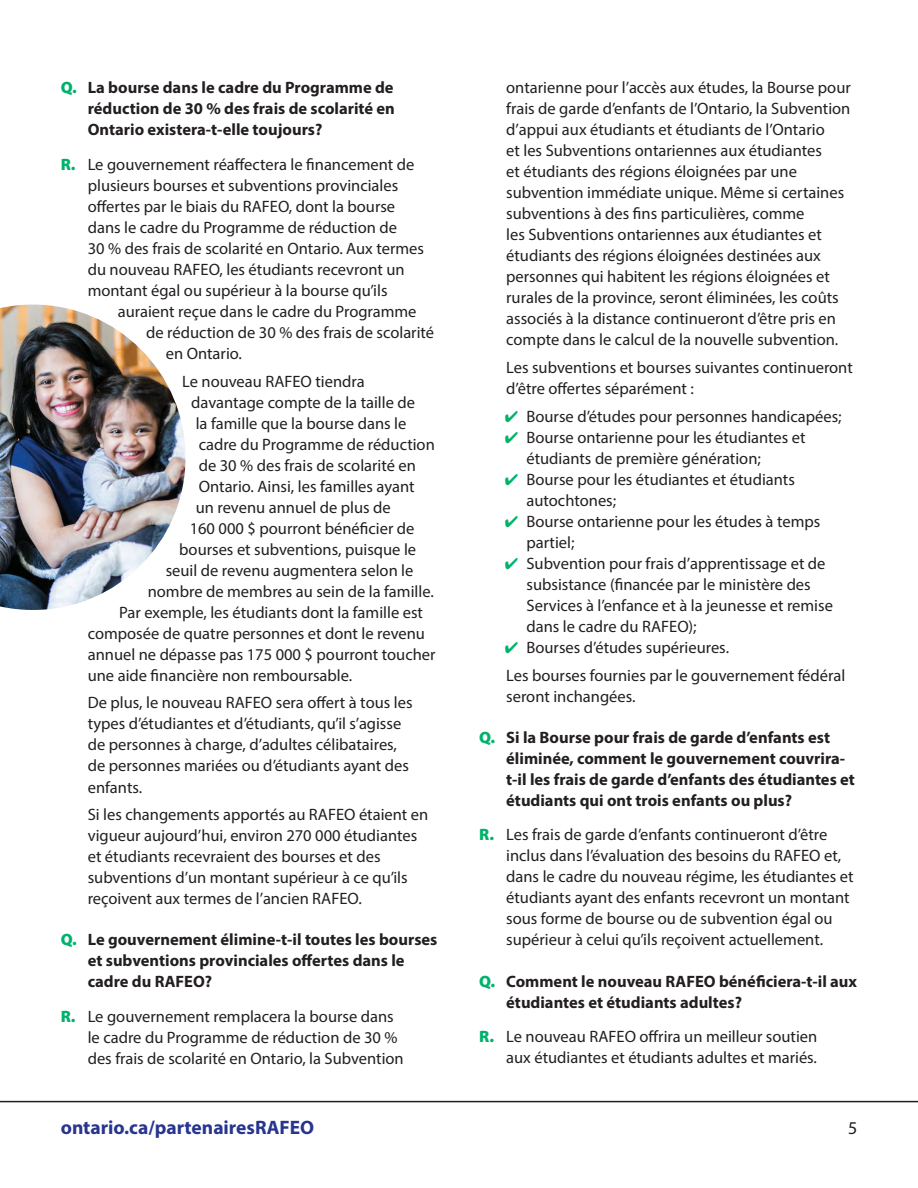
<style>
.page{position:relative;width:918px;height:1188px;background:#fff}
.page>*{position:absolute;margin:0;border:0;box-sizing:border-box;transform-origin:0 0}
.t1{font:700 19.5px "Myriad Pro";color:#27358f}
.t2{font:18px "Myriad Pro";color:#231f20}
.Answer{font:16.5px/21px "Myriad Pro";color:#231f20}
.t3{font:700 16.5px/21px "Myriad Pro";color:#231f20}
.s1{font-weight:900;color:#00b26b}
.s2{color:#00b26b}
</style>
<div class="page">
<img style="left:0;top:305px;width:186px;height:305px">
<hr style="left:0;top:1101px;width:918px;height:1px;background:#231f20">
<h2 class="t3" style="left:88px;top:77px;width:309px;text-align:justify;text-indent:-27px"><span class="s1">Q.</span> La bourse dans le cadre du Programme de réduction de 30 % des frais de scolarité en Ontario existera-t-elle toujours?</h2>
<p class="Answer" style="left:61px;top:154px;width:355px"><span class="s1">R.</span> Le gouvernement réaffectera le financement de</p>
<p class="Answer" style="left:88px;top:175px;width:312px">plusieurs bourses et subventions provinciales</p>
<p class="Answer" style="left:88px;top:196px;width:309px">offertes par le biais du RAFEO, dont la bourse</p>
<p class="Answer" style="left:88px;top:217px;width:311px">dans le cadre du Programme de réduction de</p>
<p class="Answer" style="left:88px;top:238px;width:338px">30 % des frais de scolarité en Ontario. Aux termes</p>
<p class="Answer" style="left:88px;top:259px;width:319px">du nouveau RAFEO, les étudiants recevront un</p>
<p class="Answer" style="left:88px;top:280px;width:301px">montant égal ou supérieur à la bourse qu’ils</p>
<p class="Answer" style="left:118px;top:301px;width:300px">auraient reçue dans le cadre du Programme</p>
<p class="Answer" style="left:146px;top:322px;width:290px">de réduction de 30 % des frais de scolarité</p>
<p class="Answer" style="left:166px;top:343px;width:78px">en Ontario.</p>
<p class="Answer" style="left:182px;top:370px;width:184px">Le nouveau RAFEO tiendra</p>
<p class="Answer" style="left:191px;top:391px;width:225px">davantage compte de la taille de</p>
<p class="Answer" style="left:196px;top:412px;width:212px">la famille que la bourse dans le</p>
<p class="Answer" style="left:199px;top:433px;width:238px">cadre du Programme de réduction</p>
<p class="Answer" style="left:199px;top:454px;width:219px">de 30 % des frais de scolarité en</p>
<p class="Answer" style="left:199px;top:475px;width:217px">Ontario. Ainsi, les familles ayant</p>
<p class="Answer" style="left:196px;top:496px;width:197px">un revenu annuel de plus de</p>
<p class="Answer" style="left:190px;top:517px;width:226px">160 000 $ pourront bénéficier de</p>
<p class="Answer" style="left:179px;top:538px;width:239px">bourses et subventions, puisque le</p>
<p class="Answer" style="left:166px;top:559px;width:249px">seuil de revenu augmentera selon le</p>
<p class="Answer" style="left:148px;top:580px;width:288px">nombre de membres au sein de la famille.</p>
<p class="Answer" style="left:119px;top:601px;width:305px">Par exemple, les étudiants dont la famille est</p>
<p class="Answer" style="left:88px;top:622px;width:339px">composée de quatre personnes et dont le revenu</p>
<p class="Answer" style="left:88px;top:643px;width:349px">annuel ne dépasse pas 175 000 $ pourront toucher</p>
<p class="Answer" style="left:88px;top:664px;width:266px">une aide financière non remboursable.</p>
<p class="Answer" style="left:88px;top:692px;width:326px">De plus, le nouveau RAFEO sera offert à tous les types d’étudiantes et d’étudiants, qu’il s’agisse de personnes à charge, d’adultes célibataires, de personnes mariées ou d’étudiants ayant des enfants.</p>
<p class="Answer" style="left:88px;top:804px;width:342px">Si les changements apportés au RAFEO étaient en vigueur aujourd’hui, environ 270 000 étudiantes et étudiants recevraient des bourses et des subventions d’un montant supérieur à ce qu’ils reçoivent aux termes de l’ancien RAFEO.</p>
<h2 class="t3" style="left:88px;top:929px;width:351px;text-indent:-27px"><span class="s1">Q.</span> Le gouvernement élimine-t-il toutes les bourses et subventions provinciales offertes dans le cadre du RAFEO?</h2>
<p class="Answer" style="left:88px;top:1006px;width:318px;text-indent:-27px"><span class="s1">R.</span> Le gouvernement remplacera la bourse dans le cadre du Programme de réduction de 30 % des frais de scolarité en Ontario, la Subvention</p>
<p class="Answer" style="left:506px;top:77px;width:346px">ontarienne pour l’accès aux études, la Bourse pour frais de garde d’enfants de l’Ontario, la Subvention d’appui aux étudiants et étudiants de l’Ontario<br>et les Subventions ontariennes aux étudiantes<br>et étudiants des régions éloignées par une subvention immédiate unique. Même si certaines subventions à des fins particulières, comme<br>les Subventions ontariennes aux étudiantes et étudiants des régions éloignées destinées aux personnes qui habitent les régions éloignées et rurales de la province, seront éliminées, les coûts associés à la distance continueront d’être pris en compte dans le calcul de la nouvelle subvention.</p>
<p class="Answer" style="left:506px;top:357px;width:348px">Les subventions et bourses suivantes continueront d’être offertes séparément :</p>
<p class="Answer" style="left:505px;top:406px;width:338px"><span class="s2">✔</span> Bourse d’études pour personnes handicapées;</p>
<p class="Answer" style="left:526px;top:427px;width:281px;text-indent:-22px"><span class="s2">✔</span> Bourse ontarienne pour les étudiantes et étudiants de première génération;</p>
<p class="Answer" style="left:526px;top:469px;width:270px;text-indent:-22px"><span class="s2">✔</span> Bourse pour les étudiantes et étudiants autochtones;</p>
<p class="Answer" style="left:526px;top:511px;width:295px;text-indent:-22px"><span class="s2">✔</span> Bourse ontarienne pour les études à temps partiel;</p>
<p class="Answer" style="left:526px;top:553px;width:308px;text-indent:-22px"><span class="s2">✔</span> Subvention pour frais d’apprentissage et de subsistance (financée par le ministère des Services à l’enfance et à la jeunesse et remise dans le cadre du RAFEO);</p>
<p class="Answer" style="left:505px;top:637px;width:226px"><span class="s2">✔</span> Bourses d’études supérieures.</p>
<p class="Answer" style="left:506px;top:664px;width:341px">Les bourses fournies par le gouvernement fédéral seront inchangées.</p>
<h2 class="t3" style="left:506px;top:726px;width:350px;text-indent:-27px"><span class="s1">Q.</span> Si la Bourse pour frais de garde d’enfants est éliminée, comment le gouvernement couvrira&shy;t-il les frais de garde d’enfants des étudiantes et étudiants qui ont trois enfants ou plus?</h2>
<p class="Answer" style="left:506px;top:824px;width:349px;text-indent:-27px"><span class="s1">R.</span> Les frais de garde d’enfants continueront d’être inclus dans l’évaluation des besoins du RAFEO et, dans le cadre du nouveau régime, les étudiantes et étudiants ayant des enfants recevront un montant sous forme de bourse ou de subvention égal ou supérieur à celui qu’ils reçoivent actuellement.</p>
<h2 class="t3" style="left:506px;top:970px;width:352px;text-indent:-27px"><span class="s1">Q.</span> Comment le nouveau RAFEO bénéficiera-t-il aux étudiantes et étudiants adultes?</h2>
<p class="Answer" style="left:479px;top:1026px;width:340px;text-align:right"><span class="s1">R.</span> Le nouveau RAFEO offrira un meilleur soutien aux étudiantes et étudiants adultes et mariés.</p>
<p class="t1" style="left:61px;top:1115px;width:255px">ontario.ca/partenairesRAFEO</p>
<p class="t2" style="left:848px;top:1117px;width:11px">5</p>
</div>
